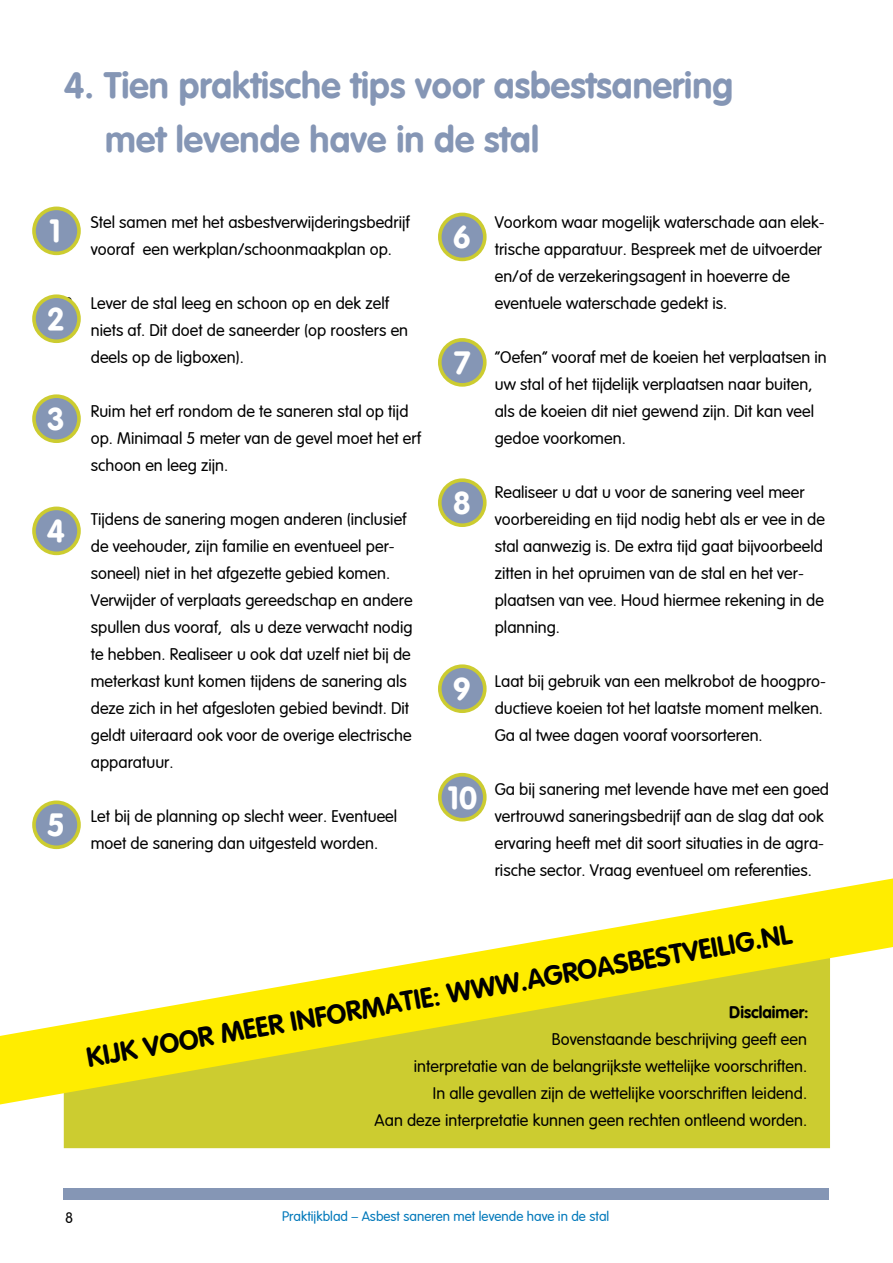
<style>
.page{position:relative;width:893px;height:1263px;background:#fff}
.page>*{position:absolute;margin:0;border:0;box-sizing:border-box;transform-origin:0 0}
.t1{font:36px/54px "Corporate Rounded Bold SWFTE";color:#8596b5}
.t2{font:31.5px "Corporate Rounded Bold SWFTE";color:#fff}
.t3{font:27px "Corporate Rounded Bold SWFTE";color:#000}
.t4{font:16.5px/27px "Corporate Rounded Regular SWFTE";color:#000}
.t5{font:16.5px "Corporate Rounded Bold SWFTE";color:#000}
.t6{font:15px "Corporate Rounded Regular SWFTE";color:#000}
.t7{font:13.5px "Corporate Rounded Regular SWFTE";color:#0078ba}
</style>
<div class="page">
<div style="left:64px;top:1188px;width:765px;height:11px;background:#8596b5"></div>
<div style="left:64px;top:1104px;width:766px;height:44px;background:#cccc30"></div>
<div style="left:34px;top:208px;width:45px;height:45px;background:#8596b5;border-radius:50%"></div>
<div style="left:32px;top:207px;width:49px;height:48px;border:4px solid #cccc30;border-radius:50%"></div>
<div style="left:34px;top:296px;width:45px;height:45px;background:#8596b5;border-radius:50%"></div>
<div style="left:32px;top:294px;width:49px;height:49px;border:4px solid #cccc30;border-radius:50%"></div>
<div style="left:34px;top:396px;width:45px;height:45px;background:#8596b5;border-radius:50%"></div>
<div style="left:32px;top:394px;width:49px;height:49px;border:4px solid #cccc30;border-radius:50%"></div>
<div style="left:34px;top:508px;width:45px;height:45px;background:#8596b5;border-radius:50%"></div>
<div style="left:32px;top:507px;width:49px;height:48px;border:4px solid #cccc30;border-radius:50%"></div>
<div style="left:34px;top:802px;width:45px;height:45px;background:#8596b5;border-radius:50%"></div>
<div style="left:32px;top:800px;width:49px;height:49px;border:4px solid #cccc30;border-radius:50%"></div>
<div style="left:440px;top:214px;width:45px;height:45px;background:#8596b5;border-radius:50%"></div>
<div style="left:438px;top:213px;width:49px;height:48px;border:4px solid #cccc30;border-radius:50%"></div>
<div style="left:440px;top:340px;width:45px;height:45px;background:#8596b5;border-radius:50%"></div>
<div style="left:438px;top:338px;width:49px;height:49px;border:4px solid #cccc30;border-radius:50%"></div>
<div style="left:440px;top:480px;width:45px;height:45px;background:#8596b5;border-radius:50%"></div>
<div style="left:438px;top:478px;width:49px;height:49px;border:4px solid #cccc30;border-radius:50%"></div>
<div style="left:440px;top:666px;width:45px;height:45px;background:#8596b5;border-radius:50%"></div>
<div style="left:438px;top:664px;width:49px;height:49px;border:4px solid #cccc30;border-radius:50%"></div>
<div style="left:440px;top:775px;width:45px;height:45px;background:#8596b5;border-radius:50%"></div>
<div style="left:438px;top:773px;width:49px;height:48px;border:4px solid #cccc30;border-radius:50%"></div>
<svg style="left:0;top:878px;width:893px;height:226px"></svg>
<h1 class="t1" style="left:105px;top:58px;width:629px;text-indent:-41px">4. Tien praktische tips voor asbestsanering met levende have in de stal</h1>
<p class="t4" style="left:64px;top:209px;width:348px;text-align:center">1. Stel samen met het asbestverwijderingsbedrijf vooraf een werkplan/schoonmaakplan op.</p>
<p class="t4" style="left:91px;top:290px;width:319px;text-indent:-27px">2. Lever de stal leeg en schoon op en dek zelf niets af. Dit doet de saneerder (op roosters en deels op de ligboxen).</p>
<p class="t4" style="left:91px;top:398px;width:332px;text-indent:-27px">3. Ruim het erf rondom de te saneren stal op tijd op. Minimaal 5 meter van de gevel moet het erf schoon en leeg zijn.</p>
<p class="t4" style="left:91px;top:506px;width:323px;text-indent:-27px">4. Tijdens de sanering mogen anderen (inclusief de veehouder, zijn familie en eventueel per&shy;soneel) niet in het afgezette gebied komen.<br>Verwijder of verplaats gereedschap en andere spullen dus vooraf, als u deze verwacht nodig te hebben. Realiseer u ook dat uzelf niet bij de meterkast kunt komen tijdens de sanering als deze zich in het afgesloten gebied bevindt. Dit geldt uiteraard ook voor de overige electrische apparatuur.</p>
<p class="t4" style="left:64px;top:802px;width:335px;text-align:center">5. Let bij de planning op slecht weer. Eventueel moet de sanering dan uitgesteld worden.</p>
<h2 class="t2" style="left:49px;top:213px;width:13px">1</h2>
<h2 class="t2" style="left:47px;top:300px;width:20px">2</h2>
<h2 class="t2" style="left:47px;top:400px;width:20px">3</h2>
<h2 class="t2" style="left:47px;top:513px;width:20px">4</h2>
<h2 class="t2" style="left:47px;top:806px;width:20px">5</h2>
<p class="t4" style="left:495px;top:208px;width:331px;text-indent:-27px">6. Voorkom waar mogelijk waterschade aan elek&shy;trische apparatuur. Bespreek met de uitvoerder en/of de verzekeringsagent in hoeverre de eventuele waterschade gedekt is.</p>
<p class="t4" style="left:495px;top:343px;width:333px;text-indent:-27px">7. “Oefen” vooraf met de koeien het verplaatsen in uw stal of het tijdelijk verplaatsen naar buiten, als de koeien dit niet gewend zijn. Dit kan veel gedoe voorkomen.</p>
<p class="t4" style="left:495px;top:478px;width:332px;text-indent:-27px">8. Realiseer u dat u voor de sanering veel meer voorbereiding en tijd nodig hebt als er vee in de stal aanwezig is. De extra tijd gaat bijvoorbeeld zitten in het opruimen van de stal en het ver&shy;plaatsen van vee. Houd hiermee rekening in de planning.</p>
<p class="t4" style="left:495px;top:667px;width:333px;text-indent:-27px">9. Laat bij gebruik van een melkrobot de hoogpro&shy;ductieve koeien tot het laatste moment melken.<br>Ga al twee dagen vooraf voorsorteren.</p>
<p class="t4" style="left:495px;top:775px;width:336px;text-indent:-27px">10. Ga bij sanering met levende have met een goed vertrouwd saneringsbedrijf aan de slag dat ook ervaring heeft met dit soort situaties in de agra&shy;rische sector. Vraag eventueel om referenties.</p>
<h2 class="t2" style="left:453px;top:219px;width:20px">6</h2>
<h2 class="t2" style="left:454px;top:344px;width:19px">7</h2>
<h2 class="t2" style="left:453px;top:484px;width:20px">8</h2>
<h2 class="t2" style="left:453px;top:670px;width:20px">9</h2>
<h2 class="t2" style="left:447px;top:779px;width:31px">10</h2>
<h3 class="t3" style="left:84px;top:1042px;width:717px;rotate:-10deg">KIJK VOOR MEER INFORMATIE: WWW.AGROASBESTVEILIG.NL</h3>
<p class="t5" style="left:729px;top:1002px;width:81px">Disclaimer:</p>
<p class="t4" style="left:375px;top:1025px;width:434px;text-align:right">Bovenstaande beschrijving geeft een<br>interpretatie van de belangrijkste wettelijke voorschriften.<br>In alle gevallen zijn de wettelijke voorschriften leidend.<br>Aan deze interpretatie kunnen geen rechten ontleend worden.</p>
<p class="t6" style="left:65px;top:1209px;width:10px">8</p>
<p class="t7" style="left:282px;top:1209px;width:329px">Praktijkblad – Asbest saneren met levende have in de stal</p>
</div>
